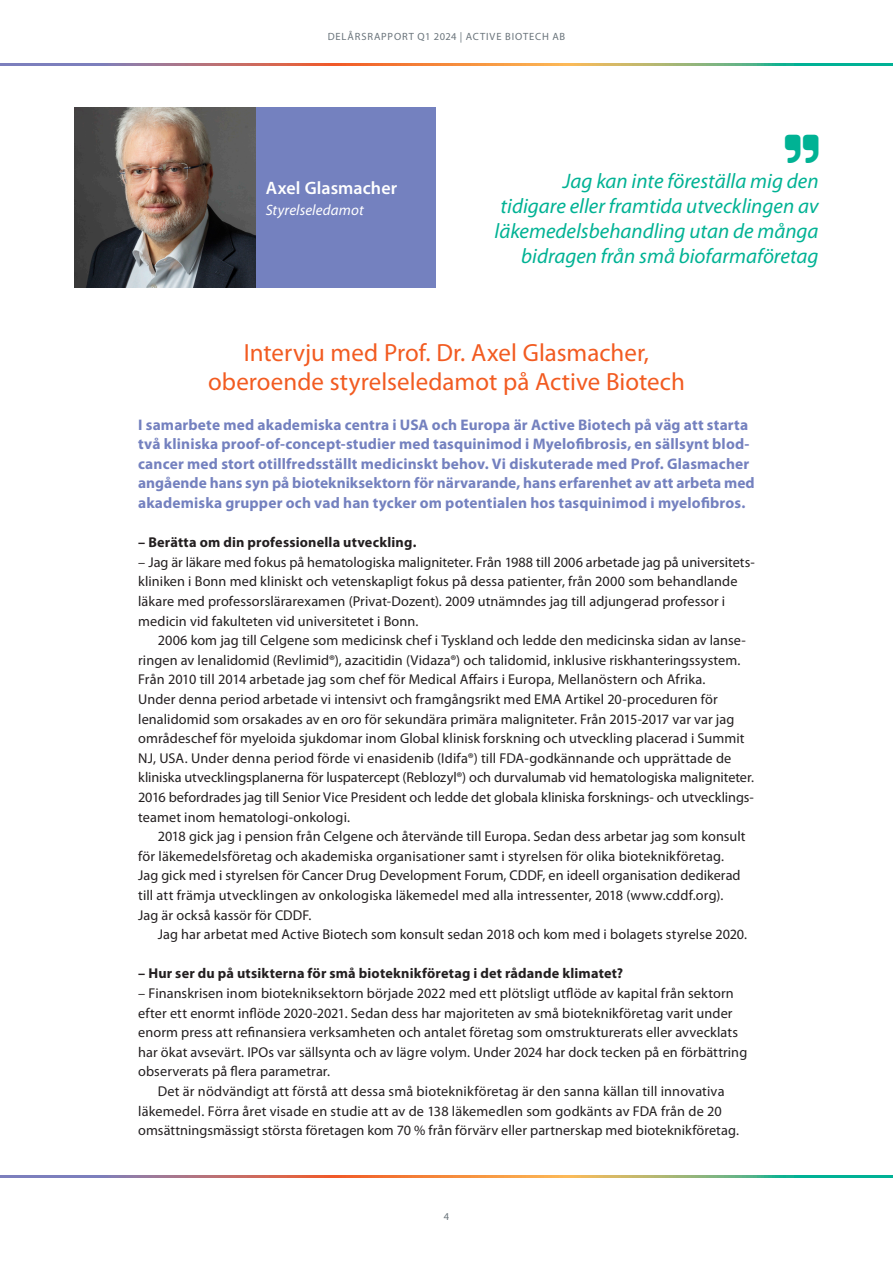
<style>
.page{position:relative;width:893px;height:1263px;background:#fff}
.page>*{position:absolute;margin:0;border:0;box-sizing:border-box;transform-origin:0 0}
.t1{font:24.9px/29.4px "Myriad Pro";color:#f25b21;text-align:center}
.t2{font:italic 21px/25.2px "Myriad Pro";color:#00b294;text-align:right}
.t3{font:600 18px "Myriad Pro";letter-spacing:.005em;color:#fff}
.t4{font:700 15.3px/19.6px "Myriad Pro";letter-spacing:.01em;color:#7481bf}
.t5{font:italic 15px "Myriad Pro";letter-spacing:.01em;color:#fff}
.t6{font:14.25px/19.6px "Myriad Pro";letter-spacing:.005em;color:#231f20}
.t7{font:700 14.25px "Myriad Pro";letter-spacing:.015em;color:#231f20}
.t8{font:10.5px "Myriad Pro";letter-spacing:.08em;color:#6a747b}
</style>
<div class="page">
<div style="left:255px;top:107px;width:181px;height:181px;background:#7481bf"></div>
<img style="left:74px;top:107px;width:181px;height:181px">
<svg style="left:0;top:1176px;width:893px;height:2px;background:#a59172"></svg>
<svg style="left:0;top:64px;width:893px;height:2px;background:#a59172"></svg>
<p class="t8" style="left:328px;top:30px;width:239px">DELÅRSRAPPORT Q1 2024 | ACTIVE BIOTECH AB</p>
<p class="t3" style="left:266px;top:176px;width:133px">Axel Glasmacher</p>
<p class="t5" style="left:266px;top:200px;width:99px">Styrelseledamot</p>
<h2 class="t2" style="left:495px;top:168px;width:325px">Jag kan inte föreställa mig den tidigare eller framtida utvecklingen av läkemedelsbehandling utan de många bidragen från små biofarmaföretag</h2>
<h1 class="t1" style="left:208px;top:338px;width:478px">Intervju med Prof. Dr. Axel Glasmacher, oberoende styrelseledamot på Active Biotech</h1>
<p class="t4" style="left:138px;top:414px;width:618px">I samarbete med akademiska centra i USA och Europa är Active Biotech på väg att starta två kliniska proof-of-concept-studier med tasquinimod i Myelofibrosis, en sällsynt blod&shy;cancer med stort otillfredsställt medicinskt behov. Vi diskuterade med Prof. Glasmacher angående hans syn på biotekniksektorn för närvarande, hans erfarenhet av att arbeta med akademiska grupper och vad han tycker om potentialen hos tasquinimod i myelofibros.</p>
<p class="t7" style="left:138px;top:533px;width:280px">– Berätta om din professionella utveckling.</p>
<p class="t6" style="left:138px;top:552px;width:617px">– Jag är läkare med fokus på hematologiska maligniteter. Från 1988 till 2006 arbetade jag på universitets&shy;kliniken i Bonn med kliniskt och vetenskapligt fokus på dessa patienter, från 2000 som behandlande läkare med professorslärarexamen (Privat-Dozent). 2009 utnämndes jag till adjungerad professor i medicin vid fakulteten vid universitetet i Bonn.</p>
<p class="t6" style="left:138px;top:630px;width:617px;text-indent:20px">2006 kom jag till Celgene som medicinsk chef i Tyskland och ledde den medicinska sidan av lanse&shy;ringen av lenalidomid (Revlimid®), azacitidin (Vidaza®) och talidomid, inklusive riskhanteringssystem.<br>Från 2010 till 2014 arbetade jag som chef för Medical Affairs i Europa, Mellanöstern och Afrika.<br>Under denna period arbetade vi intensivt och framgångsrikt med EMA Artikel 20-proceduren för lenalidomid som orsakades av en oro för sekundära primära maligniteter. Från 2015-2017 var var jag områdeschef för myeloida sjukdomar inom Global klinisk forskning och utveckling placerad i Summit NJ, USA. Under denna period förde vi enasidenib (Idifa®) till FDA-godkännande och upprättade de kliniska utvecklingsplanerna för luspatercept (Reblozyl®) och durvalumab vid hematologiska maligniteter.<br>2016 befordrades jag till Senior Vice President och ledde det globala kliniska forsknings- och utvecklings&shy;teamet inom hematologi-onkologi.</p>
<p class="t6" style="left:138px;top:826px;width:609px;text-indent:20px">2018 gick jag i pension från Celgene och återvände till Europa. Sedan dess arbetar jag som konsult för läkemedelsföretag och akademiska organisationer samt i styrelsen för olika bioteknikföretag.<br>Jag gick med i styrelsen för Cancer Drug Development Forum, CDDF, en ideell organisation dedikerad till att främja utvecklingen av onkologiska läkemedel med alla intressenter, 2018 (www.cddf.org).<br>Jag är också kassör för CDDF.</p>
<p class="t6" style="left:158px;top:924px;width:591px">Jag har arbetat med Active Biotech som konsult sedan 2018 och kom med i bolagets styrelse 2020.</p>
<p class="t7" style="left:138px;top:964px;width:486px">– Hur ser du på utsikterna för små bioteknikföretag i det rådande klimatet?</p>
<p class="t6" style="left:138px;top:983px;width:597px">– Finanskrisen inom biotekniksektorn började 2022 med ett plötsligt utflöde av kapital från sektorn</p>
<p class="t6" style="left:138px;top:1003px;width:596px">efter ett enormt inflöde 2020-2021. Sedan dess har majoriteten av små bioteknikföretag varit under</p>
<p class="t6" style="left:138px;top:1022px;width:601px">enorm press att refinansiera verksamheten och antalet företag som omstrukturerats eller avvecklats</p>
<p class="t6" style="left:138px;top:1042px;width:611px">har ökat avsevärt. IPOs var sällsynta och av lägre volym. Under 2024 har dock tecken på en förbättring</p>
<p class="t6" style="left:138px;top:1061px;width:193px">observerats på flera parametrar.</p>
<p class="t6" style="left:158px;top:1081px;width:568px">Det är nödvändigt att förstå att dessa små bioteknikföretag är den sanna källan till innovativa</p>
<p class="t6" style="left:138px;top:1101px;width:585px">läkemedel. Förra året visade en studie att av de 138 läkemedlen som godkänts av FDA från de 20</p>
<p class="t6" style="left:138px;top:1120px;width:602px">omsättningsmässigt största företagen kom 70 % från förvärv eller partnerskap med bioteknikföretag.</p>
<p class="t8" style="left:444px;top:1210px;width:7px">4</p>
</div>
